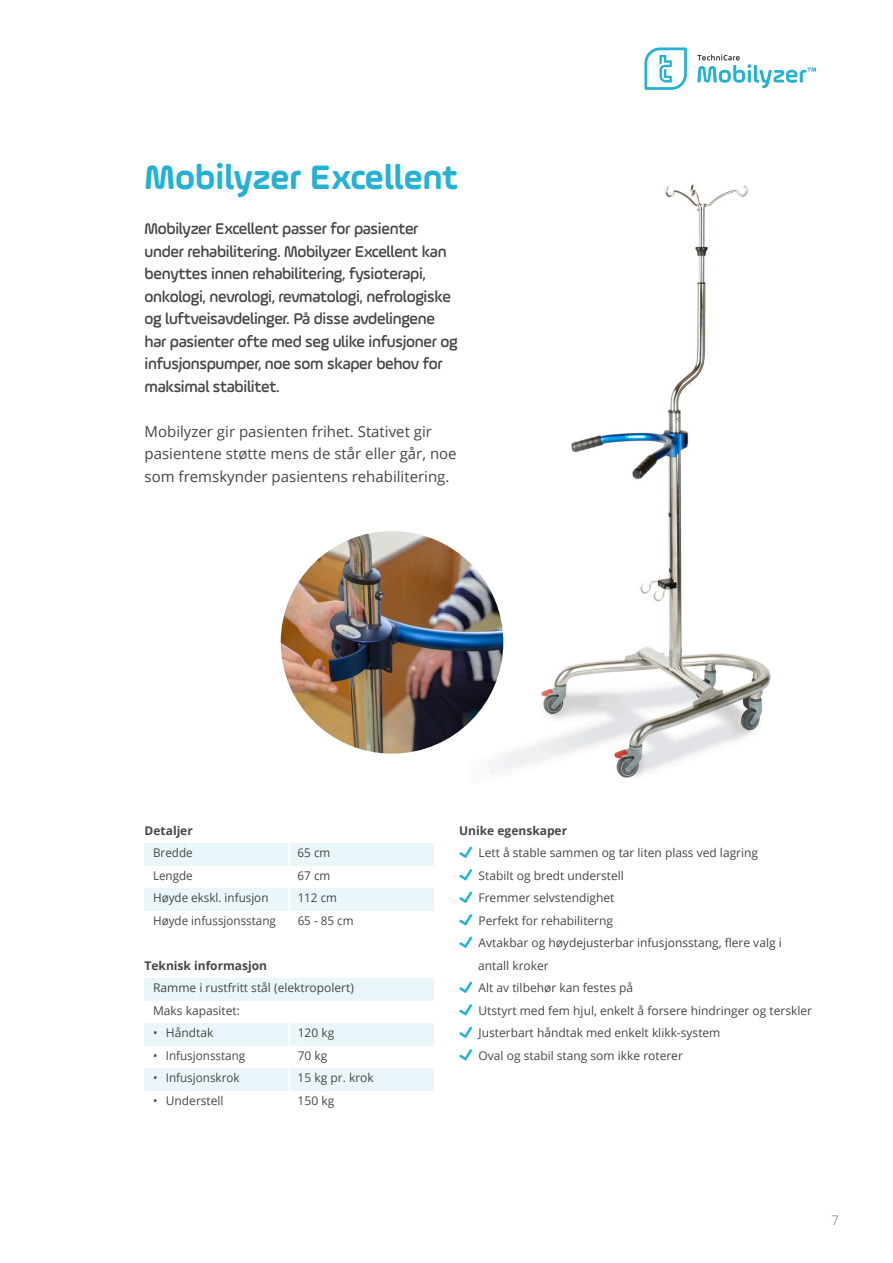
<style>
.page{position:relative;width:893px;height:1263px;background:#fff}
.page>*{position:absolute;margin:0;border:0;box-sizing:border-box;transform-origin:0 0}
.koppen_blauw_groot{font:700 36px "Ample Soft";color:#23b2d3}
.platte_tekst{font:500 16.5px/22.5px "Ample Soft";letter-spacing:-.02em;color:#454647}
.platte_tekst-2{font:15px/22.5px "Open Sans";color:#454647}
.t1{font:13.5px "Open Sans";color:#a0a1a5}
.plat_inspring{font:12px/22.5px "Open Sans";color:#454647}
.koppen_klein{font:700 12px "Open Sans";color:#454647}
</style>
<div class="page">
<svg style="left:697px;top:54px;width:119px;height:34px"></svg>
<svg style="left:644px;top:47px;width:43px;height:43px"></svg>
<img style="left:432px;top:184px;width:339px;height:594px">
<img style="left:281px;top:531px;width:222px;height:223px;border-radius:111px">
<div style="left:145px;top:888px;width:289px;height:22px;background:#eaf6fa"></div>
<div style="left:145px;top:978px;width:289px;height:22px;background:#eaf6fa"></div>
<div style="left:145px;top:1068px;width:289px;height:22px;background:#eaf6fa"></div>
<div style="left:145px;top:843px;width:289px;height:22px;background:#eaf6fa"></div>
<div style="left:145px;top:1023px;width:289px;height:22px;background:#eaf6fa"></div>
<hr style="left:288px;top:805px;width:2px;height:128px;background:#fff">
<hr style="left:288px;top:1000px;width:2px;height:128px;background:#fff">
<svg style="left:459px;top:846px;width:13px;height:12px"></svg>
<svg style="left:459px;top:869px;width:13px;height:12px"></svg>
<svg style="left:459px;top:891px;width:13px;height:12px"></svg>
<svg style="left:459px;top:914px;width:13px;height:12px"></svg>
<svg style="left:459px;top:936px;width:13px;height:12px"></svg>
<svg style="left:459px;top:981px;width:13px;height:12px"></svg>
<svg style="left:459px;top:1004px;width:13px;height:12px"></svg>
<svg style="left:459px;top:1026px;width:13px;height:12px"></svg>
<svg style="left:459px;top:1049px;width:13px;height:12px"></svg>
<p class="koppen_blauw_groot" style="left:145px;top:155px;width:315px">Mobilyzer Excellent</p>
<p class="platte_tekst" style="left:145px;top:217px;width:315px">Mobilyzer Excellent passer for pasienter under rehabilitering. Mobilyzer Excellent kan benyttes innen rehabilitering, fysioterapi, onkologi, nevrologi, revmatologi, nefrologiske og luftveisavdelinger. På disse avdelingene har pasienter ofte med seg ulike infusjoner og infusjonspumper, noe som skaper behov for maksimal stabilitet.</p>
<p class="platte_tekst-2" style="left:145px;top:419px;width:314px">Mobilyzer gir pasienten frihet. Stativet gir pasientene støtte mens de står eller går, noe som fremskynder pasientens rehabilitering.</p>
<p class="koppen_klein" style="left:145px;top:822px;width:50px">Detaljer</p>
<p class="plat_inspring" style="left:153px;top:841px;width:41px">Bredde</p>
<p class="plat_inspring" style="left:298px;top:841px;width:34px">65 cm</p>
<p class="plat_inspring" style="left:153px;top:864px;width:41px">Lengde</p>
<p class="plat_inspring" style="left:298px;top:864px;width:34px">67 cm</p>
<p class="plat_inspring" style="left:153px;top:886px;width:117px">Høyde ekskl. infusjon</p>
<p class="plat_inspring" style="left:298px;top:886px;width:41px">112 cm</p>
<p class="plat_inspring" style="left:153px;top:909px;width:124px">Høyde infussjonsstang</p>
<p class="plat_inspring" style="left:298px;top:909px;width:57px">65 - 85 cm</p>
<p class="koppen_klein" style="left:145px;top:957px;width:124px">Teknisk informasjon</p>
<p class="plat_inspring" style="left:153px;top:976px;width:202px">Ramme i rustfritt stål (elektropolert)</p>
<p class="plat_inspring" style="left:153px;top:999px;width:88px">Maks kapasitet:</p>
<p class="plat_inspring" style="left:153px;top:1021px;width:62px">• Håndtak</p>
<p class="plat_inspring" style="left:298px;top:1021px;width:38px">120 kg</p>
<p class="plat_inspring" style="left:153px;top:1044px;width:94px">• Infusjonsstang</p>
<p class="plat_inspring" style="left:298px;top:1044px;width:31px">70 kg</p>
<p class="plat_inspring" style="left:153px;top:1066px;width:88px">• Infusjonskrok</p>
<p class="plat_inspring" style="left:298px;top:1066px;width:78px">15 kg pr. krok</p>
<p class="plat_inspring" style="left:153px;top:1089px;width:72px">• Understell</p>
<p class="plat_inspring" style="left:298px;top:1089px;width:38px">150 kg</p>
<p class="koppen_klein" style="left:459px;top:822px;width:109px">Unike egenskaper</p>
<p class="plat_inspring" style="left:479px;top:841px;width:281px">Lett å stable sammen og tar liten plass ved lagring</p>
<p class="plat_inspring" style="left:479px;top:864px;width:147px">Stabilt og bredt understell</p>
<p class="plat_inspring" style="left:479px;top:886px;width:137px">Fremmer selvstendighet</p>
<p class="plat_inspring" style="left:479px;top:909px;width:136px">Perfekt for rehabiliterng</p>
<p class="plat_inspring" style="left:478px;top:931px;width:305px">Avtakbar og høydejusterbar infusjonsstang, flere valg i antall kroker</p>
<p class="plat_inspring" style="left:479px;top:976px;width:156px">Alt av tilbehør kan festes på</p>
<p class="plat_inspring" style="left:479px;top:999px;width:335px">Utstyrt med fem hjul, enkelt å forsere hindringer og terskler</p>
<p class="plat_inspring" style="left:479px;top:1021px;width:243px">Justerbart håndtak med enkelt klikk-system</p>
<p class="plat_inspring" style="left:479px;top:1044px;width:206px">Oval og stabil stang som ikke roterer</p>
<p class="t1" style="left:831px;top:1210px;width:9px">7</p>
</div>
